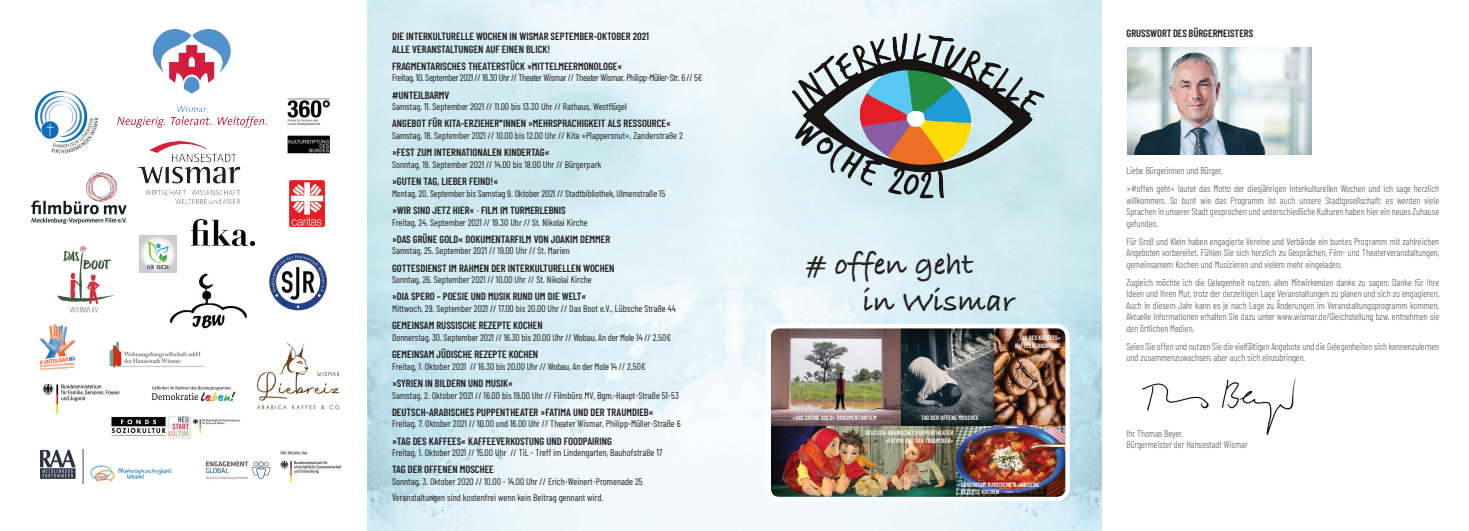
<style>
.page{position:relative;width:1469px;height:531px;background:#fff}
.page>*{position:absolute;margin:0;border:0;box-sizing:border-box;transform-origin:0 0}
.t1{font:700 31.5px "Bradley Hand ITCTT";color:#231f20}
.t2{font:600 10.5px "Barlow Condensed";color:#231f20}
.t3{font:200 9.62px/11.5px "Barlow Condensed";color:#231f20}
.t4{font:9.62px/16.1px "Barlow Condensed";color:#231f20}
.t5{font:9.62px "Barlow Condensed";letter-spacing:-.03em;color:#231f20}
.t6{font:600 6.3px "Barlow Condensed";color:#fff}
.s1{font-weight:300;font-size:9.62px}
</style>
<div class="page">
<img style="left:1142px;top:378px;width:154px;height:57px">
<img style="left:367px;top:0;width:734px;height:531px">
<img style="left:1127px;top:47px;width:184px;height:107px">
<img style="left:287px;top:98px;width:43px;height:56px">
<img style="left:165px;top:269px;width:82px;height:60px">
<img style="left:34px;top:91px;width:65px;height:63px">
<img style="left:117px;top:29px;width:149px;height:99px">
<img style="left:42px;top:383px;width:194px;height:31px">
<img style="left:31px;top:172px;width:96px;height:51px">
<img style="left:138px;top:141px;width:103px;height:62px">
<img style="left:269px;top:253px;width:58px;height:58px">
<img style="left:205px;top:451px;width:137px;height:32px">
<img style="left:192px;top:220px;width:62px;height:26px">
<img style="left:139px;top:236px;width:37px;height:36px">
<img style="left:257px;top:342px;width:83px;height:68px">
<img style="left:289px;top:180px;width:36px;height:47px">
<img style="left:109px;top:341px;width:95px;height:27px">
<img style="left:41px;top:450px;width:131px;height:33px">
<img style="left:57px;top:246px;width:56px;height:66px">
<img style="left:791px;top:1px;width:253px;height:205px">
<img style="left:771px;top:329px;width:293px;height:167px">
<div style="left:766px;top:324px;width:303px;height:177px;border:4px solid #fff;border-radius:10px"></div>
<img style="left:112px;top:416px;width:128px;height:23px">
<img style="left:40px;top:324px;width:36px;height:46px">
<p class="t2" style="left:392px;top:29px;width:258px">DIE INTERKULTURELLE WOCHEN IN WISMAR SEPTEMBER-OKTOBER 2021</p>
<p class="t2" style="left:392px;top:41px;width:160px">ALLE VERANSTALTUNGEN AUF EINEN BLICK!</p>
<p class="t2" style="left:392px;top:58px;width:232px">FRAGMENTARISCHES THEATERSTÜCK »MITTELMEERMONOLOGE«</p>
<p class="t5" style="left:392px;top:71px;width:312px">Freitag, 10. September 2021 // 18.30 Uhr // Theater Wismar // Theater Wismar, Philipp-Müller-Str. 6 // 5€</p>
<p class="t2" style="left:392px;top:87px;width:59px">#UNTEILBARMV</p>
<p class="t4" style="left:392px;top:98px;width:236px">Samstag, 11. September 2021 // 11.00 bis 13.30 Uhr // Rathaus, Westflügel</p>
<p class="t2" style="left:392px;top:116px;width:280px">ANGEBOT FÜR KITA-ERZIEHER*INNEN »MEHRSPRACHIGKEIT ALS RESSOURCE«</p>
<p class="t4" style="left:392px;top:127px;width:292px">Samstag, 18. September 2021 // 10.00 bis 12.00 Uhr // Kita »Plappersnut«, Zanderstraße 2</p>
<p class="t2" style="left:392px;top:145px;width:159px">»FEST ZUM INTERNATIONALEN KINDERTAG«</p>
<p class="t4" style="left:392px;top:156px;width:211px">Sonntag, 19. September 2021 // 14.00 bis 18.00 Uhr // Bürgerpark</p>
<p class="t2" style="left:392px;top:174px;width:108px">»GUTEN TAG, LIEBER FEIND!«</p>
<p class="t4" style="left:392px;top:184px;width:275px">Montag, 20. September bis Samstag 9. Oktober 2021 // Stadtbibliothek, Ulmenstraße 15</p>
<p class="t2" style="left:392px;top:203px;width:175px">»WIR SIND JETZ HIER« <span class="s1">-</span> FILM IM TURMERLEBNIS</p>
<p class="t4" style="left:392px;top:213px;width:197px">Freitag, 24. September 2021 // 19.30 Uhr // St. Nikolai Kirche</p>
<p class="t2" style="left:392px;top:231px;width:220px">»DAS GRÜNE GOLD« DOKUMENTARFILM VON JOAKIM DEMMER</p>
<p class="t4" style="left:392px;top:242px;width:179px">Samstag, 25. September 2021 // 19.00 Uhr // St. Marien</p>
<p class="t2" style="left:392px;top:260px;width:224px">GOTTESDIENST IM RAHMEN DER INTERKULTURELLEN WOCHEN</p>
<p class="t4" style="left:392px;top:271px;width:201px">Sonntag, 26. September 2021 // 10.00 Uhr // St. Nikolai Kirche</p>
<p class="t2" style="left:392px;top:289px;width:196px">»DIA SPERO – POESIE UND MUSIK RUND UM DIE WELT«</p>
<p class="t4" style="left:392px;top:300px;width:285px">Mittwoch, 29. September 2021 // 17.00 bis 20.00 Uhr // Das Boot e.V., Lübsche Straße 44</p>
<p class="t2" style="left:392px;top:318px;width:152px">GEMEINSAM RUSSISCHE REZEPTE KOCHEN</p>
<p class="t4" style="left:392px;top:329px;width:281px">Donnerstag, 30. September 2021 // 16.30 bis 20.00 Uhr // Wobau, An der Mole 14 // 2,50€</p>
<p class="t2" style="left:392px;top:347px;width:148px">GEMEINSAM JÜDISCHE REZEPTE KOCHEN</p>
<p class="t4" style="left:392px;top:357px;width:255px">Freitag, 1. Oktober 2021 // 16.30 bis 20.00 Uhr // Wobau, An der Mole 14 // 2,50€</p>
<p class="t2" style="left:392px;top:376px;width:122px">»SYRIEN IN BILDERN UND MUSIK«</p>
<p class="t4" style="left:392px;top:386px;width:288px">Samstag, 2. Oktober 2021 // 16.00 bis 19.00 Uhr // Filmbüro MV, Bgm.-Haupt-Straße 51-53</p>
<p class="t2" style="left:392px;top:404px;width:263px">DEUTSCH-ARABISCHES PUPPENTHEATER »FATIMA UND DER TRAUMDIEB«</p>
<p class="t4" style="left:392px;top:415px;width:290px">Freitag, 7. Oktober 2021 // 10.00 und 16.00 Uhr // Theater Wismar, Philipp-Müller-Straße 6</p>
<p class="t2" style="left:392px;top:433px;width:221px">»TAG DES KAFFEES« KAFFEEVERKOSTUNG UND FOODPAIRING</p>
<p class="t4" style="left:392px;top:444px;width:272px">Freitag, 1. Oktober 2021 // 15.00 Uhr // TiL - Treff im Lindengarten, Bauhofstraße 17</p>
<p class="t2" style="left:392px;top:462px;width:103px">TAG DER OFFENEN MOSCHEE</p>
<p class="t4" style="left:392px;top:473px;width:252px">Sonntag, 3. Oktober 2020 // 10.00 - 14.00 Uhr // Erich-Weinert-Promenade 25<br>Veranstaltungen sind kostenfrei wenn kein Beitrag gennant wird.</p>
<p class="t1" style="left:806px;top:240px;width:168px"># offen geht</p>
<p class="t1" style="left:862px;top:277px;width:153px">in Wismar</p>
<p class="t6" style="left:792px;top:413px;width:85px">»DAS GRÜNE GOLD« DOKUMENTARFILM</p>
<p class="t6" style="left:921px;top:413px;width:59px">TAG DER OFFENE MOSCHEE</p>
<p class="t6" style="left:865px;top:428px;width:89px">DEUTSCH-ARABISCHES PUPPENTHEATER</p>
<p class="t6" style="left:885px;top:436px;width:69px">»FATIMA UND DER TRAUMDIEB«</p>
<p class="t6" style="left:1019px;top:333px;width:43px">TAG DES KAFFEES«</p>
<p class="t6" style="left:1015px;top:341px;width:47px">KAFFEEVERKOSTUNG</p>
<p class="t6" style="left:961px;top:480px;width:80px">GEMEINSAM RUSSISCHE &amp; JUDISCHE</p>
<p class="t6" style="left:961px;top:487px;width:40px">REZEPTE KOCHEN</p>
<p class="t2" style="left:1126px;top:25px;width:128px">GRUSSWORT DES BÜRGERMEISTERS</p>
<p class="t3" style="left:1126px;top:164px;width:98px">Liebe Bürgerinnen und Bürger,</p>
<p class="t3" style="left:1126px;top:182px;width:314px">»#offen geht« lautet das Motto der diesjährigen Interkulturellen Wochen und ich sage herzlich</p>
<p class="t3" style="left:1126px;top:194px;width:314px">willkommen. So bunt wie das Programm ist auch unsere Stadtgesellschaft; es werden viele</p>
<p class="t3" style="left:1126px;top:205px;width:314px">Sprachen in unserer Stadt gesprochen und unterschiedliche Kulturen haben hier ein neues Zuhause gefunden.</p>
<p class="t3" style="left:1126px;top:235px;width:314px;text-align:justify">Für Groß und Klein haben engagierte Vereine und Verbände ein buntes Programm mit zahlreichen Angeboten vorbereitet. Fühlen Sie sich herzlich zu Gesprächen, Film- und Theaterveranstaltungen, gemeinsamem Kochen und Musizieren und vielem mehr eingeladen.</p>
<p class="t3" style="left:1126px;top:276px;width:314px;text-align:justify">Zugleich möchte ich die Gelegenheit nutzen, allen Mitwirkenden danke zu sagen: Danke für Ihre Ideen und Ihren Mut, trotz der derzeitigen Lage Veranstaltungen zu planen und sich zu engagieren.<br>Auch in diesem Jahr kann es je nach Lage zu Änderungen im Veranstaltungsprogramm kommen.<br>Aktuelle Informationen erhalten Sie dazu unter www.wismar.de/Gleichstellung bzw. entnehmen sie den örtlichen Medien.</p>
<p class="t3" style="left:1126px;top:340px;width:314px">Seien Sie offen und nutzen Sie die vielfältigen Angebote und die Gelegenheiten sich kennenzulernen und zusammenzuwachsen, aber auch sich einzubringen.</p>
<p class="t3" style="left:1126px;top:427px;width:58px">Ihr Thomas Beyer,</p>
<p class="t3" style="left:1126px;top:438px;width:123px">Bürgermeister der Hansestadt Wismar</p>
</div>
